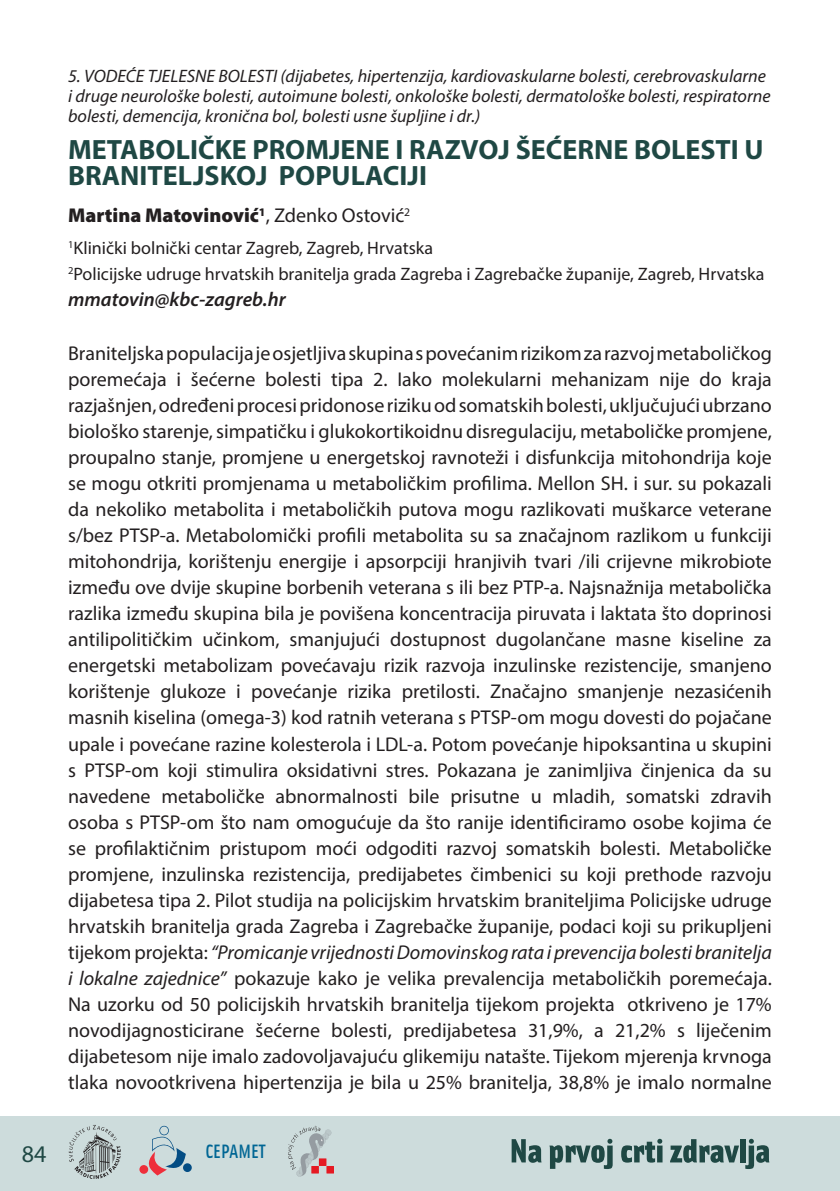
<style>
.page{position:relative;width:840px;height:1191px;background:#fff}
.page>*{position:absolute;margin:0;border:0;box-sizing:border-box;transform-origin:0 0}
.t1{font:700 28px/26px "Myriad Pro";color:#1f4844}
.t2{font:24px "Myriad Pro";color:#1f4844}
.t3{font:20px/26px "Myriad Pro";color:#231f20;text-align:justify}
.t4{font:900 20px "Myriad Pro";color:#231f20}
.t5{font:italic 600 20px "Myriad Pro";color:#231f20}
.t6{font:500 19.4px "Solex";color:#006694}
.t7{font:italic 18px/20px "Myriad Pro";color:#231f20}
.t8{font:18px/26px "Myriad Pro";color:#231f20}
.s1{font-weight:400}
.s2{font-style:italic}
</style>
<div class="page">
<div style="left:0;top:1116px;width:839px;height:75px;background:#cddcdc"></div>
<svg style="left:511px;top:1139px;width:30px;height:23px"></svg>
<svg style="left:549px;top:1138px;width:63px;height:31px"></svg>
<svg style="left:621px;top:1138px;width:41px;height:24px"></svg>
<svg style="left:670px;top:1139px;width:68px;height:23px"></svg>
<div style="left:739px;top:1139px;width:6px;height:23px;background:#1f4844"></div>
<svg style="left:744px;top:1138px;width:25px;height:31px"></svg>
<svg style="left:145px;top:1125px;width:41px;height:50px"></svg>
<div style="left:183px;top:1163px;width:9px;height:9px;background:#034d84;border-radius:50%"></div>
<div style="left:139px;top:1165px;width:9px;height:8px;background:#ee2f3b;border-radius:50%"></div>
<div style="left:326px;top:1166px;width:7px;height:7px;background:#e51a23"></div>
<svg style="left:288px;top:1125px;width:43px;height:51px"></svg>
<svg style="left:69px;top:1125px;width:52px;height:53px"></svg>
<p class="t7" style="left:68px;top:65px;width:703px">5. VODEĆE TJELESNE BOLESTI (dijabetes, hipertenzija, kardiovaskularne bolesti, cerebrovaskularne i druge neurološke bolesti, autoimune bolesti, onkološke bolesti, dermatološke bolesti, respiratorne bolesti, demencija, kronična bol, bolesti usne šupljine i dr.)</p>
<h1 class="t1" style="left:68px;top:136px;width:696px">METABOLIČKE PROMJENE I RAZVOJ ŠEĆERNE BOLESTI U<br>BRANITELJSKOJ POPULACIJI</h1>
<p class="t4" style="left:68px;top:204px;width:343px">Martina Matovinović<sup>1</sup><span class="s1">, Zdenko Ostović</span><sup>2</sup></p>
<p class="t8" style="left:68px;top:235px;width:697px"><sup>1</sup>Klinički bolnički centar Zagreb, Zagreb, Hrvatska<br><sup>2</sup>Policijske udruge hrvatskih branitelja grada Zagreba i Zagrebačke županije, Zagreb, Hrvatska</p>
<p class="t5" style="left:68px;top:286px;width:219px">mmatovin@kbc-zagreb.hr</p>
<p class="t3" style="left:68px;top:340px;width:705px">Braniteljska populacija je osjetljiva skupina s povećanim rizikom za razvoj metaboličkog poremećaja i šećerne bolesti tipa 2. Iako molekularni mehanizam nije do kraja razjašnjen, određeni procesi pridonose riziku od somatskih bolesti, uključujući ubrzano biološko starenje, simpatičku i glukokortikoidnu disregulaciju, metaboličke promjene, proupalno stanje, promjene u energetskoj ravnoteži i disfunkcija mitohondrija koje se mogu otkriti promjenama u metaboličkim profilima. Mellon SH. i sur. su pokazali da nekoliko metabolita i metaboličkih putova mogu razlikovati muškarce veterane s/bez PTSP-a. Metabolomički profili metabolita su sa značajnom razlikom u funkciji mitohondrija, korištenju energije i apsorpciji hranjivih tvari /ili crijevne mikrobiote između ove dvije skupine borbenih veterana s ili bez PTP-a. Najsnažnija metabolička razlika između skupina bila je povišena koncentracija piruvata i laktata što doprinosi antilipolitičkim učinkom, smanjujući dostupnost dugolančane masne kiseline za energetski metabolizam povećavaju rizik razvoja inzulinske rezistencije, smanjeno korištenje glukoze i povećanje rizika pretilosti. Značajno smanjenje nezasićenih masnih kiselina (omega-3) kod ratnih veterana s PTSP-om mogu dovesti do pojačane upale i povećane razine kolesterola i LDL-a. Potom povećanje hipoksantina u skupini s PTSP-om koji stimulira oksidativni stres. Pokazana je zanimljiva činjenica da su navedene metaboličke abnormalnosti bile prisutne u mladih, somatski zdravih osoba s PTSP-om što nam omogućuje da što ranije identificiramo osobe kojima će se profilaktičnim pristupom moći odgoditi razvoj somatskih bolesti. Metaboličke promjene, inzulinska rezistencija, predijabetes čimbenici su koji prethode razvoju dijabetesa tipa 2. Pilot studija na policijskim hrvatskim braniteljima Policijske udruge hrvatskih branitelja grada Zagreba i Zagrebačke županije, podaci koji su prikupljeni tijekom projekta: <span class="s2">“Promicanje vrijednosti Domovinskog rata i prevencija bolesti branitelja i lokalne zajednice”</span> pokazuje kako je velika prevalencija metaboličkih poremećaja.<br>Na uzorku od 50 policijskih hrvatskih branitelja tijekom projekta otkriveno je 17% novodijagnosticirane šećerne bolesti, predijabetesa 31,9%, a 21,2% s liječenim dijabetesom nije imalo zadovoljavajuću glikemiju natašte. Tijekom mjerenja krvnoga tlaka novootkrivena hipertenzija je bila u 25% branitelja, 38,8% je imalo normalne</p>
<p class="t2" style="left:22px;top:1139px;width:26px">84</p>
<p class="t6" style="left:205px;top:1138px;width:62px">CEPAMET</p>
</div>
